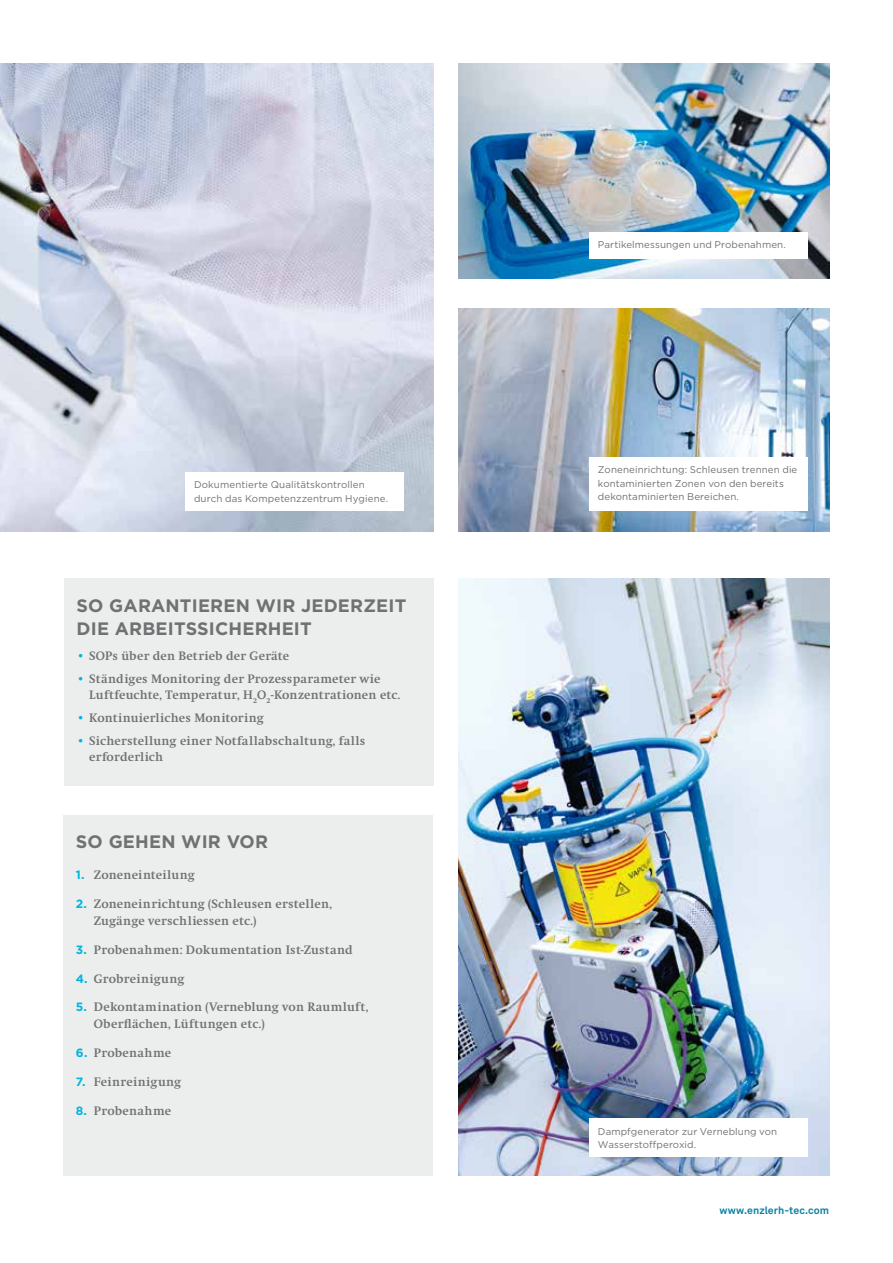
<style>
.page{position:relative;width:893px;height:1263px;background:#fff}
.page>*{position:absolute;margin:0;border:0;box-sizing:border-box;transform-origin:0 0}
.t1{font:700 18px/22.5px "Gotham";letter-spacing:.01em;color:#707172}
.t2{font:700 12.75px/16.5px "Swift";letter-spacing:.02em;color:#707172}
.t3{font:700 10.5px "Akkurat";letter-spacing:.01em;color:#0a80a1}
.t4{font:9.75px/13.5px "Gotham";letter-spacing:.01em;color:#707172}
.s1{color:#00b5e0}
.s2{font-family:"Gotham";font-size:12px;color:#00b5e0}
</style>
<div class="page">
<div style="left:64px;top:578px;width:370px;height:207px;background:#eceded"></div>
<div style="left:63px;top:815px;width:370px;height:360px;background:#eceded"></div>
<img style="left:0;top:64px;width:433px;height:468px">
<img style="left:459px;top:578px;width:370px;height:597px">
<img style="left:459px;top:64px;width:370px;height:214px">
<img style="left:459px;top:308px;width:370px;height:224px">
<div style="left:589px;top:457px;width:219px;height:54px;background:#fff"></div>
<div style="left:589px;top:232px;width:219px;height:27px;background:#fff"></div>
<div style="left:185px;top:472px;width:219px;height:39px;background:#fff"></div>
<div style="left:589px;top:1118px;width:219px;height:39px;background:#fff"></div>
<p class="t4" style="left:194px;top:478px;width:196px">Dokumentierte Qualitätskontrollen durch das Kompetenzzentrum Hygiene.</p>
<h1 class="t1" style="left:77px;top:594px;width:62px">SO GARA</h1>
<h1 class="t1" style="left:77px;top:594px;width:331px;text-indent:89px">NTIEREN WIR JEDERZEIT<br>DIE ARBEITSSICHERHEIT</h1>
<p class="t2" style="left:77px;top:647px;width:214px"><span class="s1">•</span> SOPs über den Betrieb der Geräte</p>
<p class="t2" style="left:89px;top:670px;width:313px;text-indent:-13px"><span class="s1">•</span> Ständiges Monitoring der Prozessparameter wie<br>Luftfeuchte, Temperatur, H<sub>2</sub>O<sub>2</sub>-Konzentrationen etc.</p>
<p class="t2" style="left:77px;top:710px;width:189px"><span class="s1">•</span> Kontinuierliches Monitoring</p>
<p class="t2" style="left:89px;top:732px;width:278px;text-indent:-13px"><span class="s1">•</span> Sicherstellung einer Notfallabschaltung, falls erforderlich</p>
<h1 class="t1" style="left:76px;top:830px;width:188px">SO GEHEN WIR VOR</h1>
<p class="t2" style="left:76px;top:867px;width:120px"><span class="s2">1.</span> Zoneneinteilung</p>
<p class="t2" style="left:94px;top:896px;width:240px;text-indent:-18px"><span class="s2">2.</span> Zoneneinrichtung (Schleusen erstellen,<br>Zugänge verschliessen etc.)</p>
<p class="t2" style="left:76px;top:941px;width:278px"><span class="s2">3.</span> Probenahmen: Dokumentation Ist-Zustand</p>
<p class="t2" style="left:76px;top:970px;width:110px"><span class="s2">4.</span> Grobreinigung</p>
<p class="t2" style="left:94px;top:999px;width:276px;text-indent:-18px"><span class="s2">5.</span> Dekontamination (Verneblung von Raumluft,<br>Oberflächen, Lüftungen etc.)</p>
<p class="t2" style="left:76px;top:1044px;width:97px"><span class="s2">6.</span> Probenahme</p>
<p class="t2" style="left:76px;top:1073px;width:107px"><span class="s2">7.</span> Feinreinigung</p>
<p class="t2" style="left:76px;top:1102px;width:97px"><span class="s2">8.</span> Probenahme</p>
<p class="t4" style="left:598px;top:238px;width:189px">Partikelmessungen und Probenahmen.</p>
<p class="t4" style="left:598px;top:463px;width:201px">Zoneneinrichtung: Schleusen trennen die kontaminierten Zonen von den bereits dekontaminierten Bereichen.</p>
<p class="t4" style="left:598px;top:1124px;width:181px">Dampfgenerator zur Verneblung von<br>Wasserstoffperoxid.</p>
<p class="t3" style="left:719px;top:1204px;width:111px">www.enzlerh-tec.com</p>
</div>
